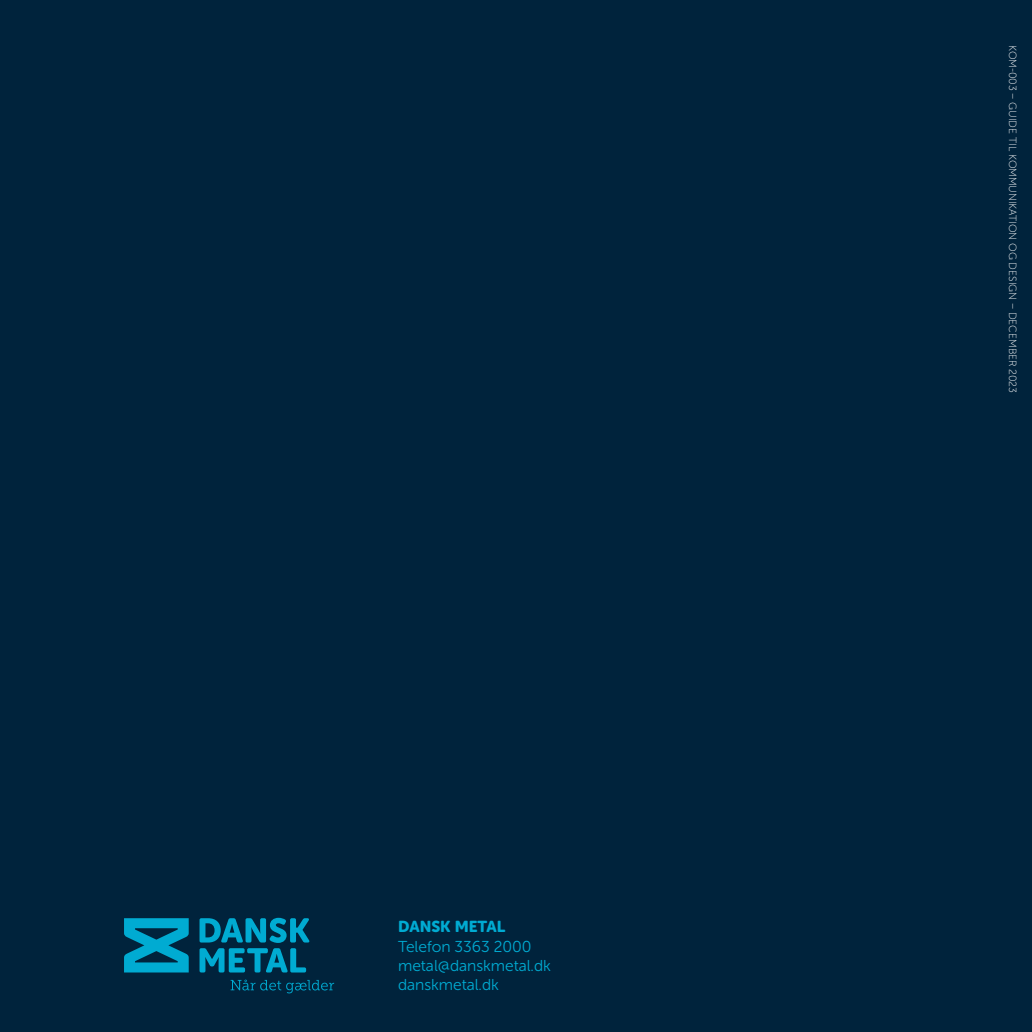
<style>
.page{position:relative;width:1032px;height:1032px;background:#00233c}
.page>*{position:absolute;margin:0;border:0;box-sizing:border-box;transform-origin:0 0}
.t1{font:15.75px/19.2px "Museo Sans Rounded DM 300";color:#00abd2}
.t2{font:15.75px "Museo Sans Rounded DM 900";color:#00abd2}
.t3{font:10.5px "Museo Sans DM 100";letter-spacing:-.005em;color:#fff}
</style>
<div class="page">
<svg style="left:231px;top:979px;width:103px;height:14px"></svg>
<svg style="left:199px;top:918px;width:111px;height:54px"></svg>
<svg style="left:124px;top:918px;width:65px;height:54px"></svg>
<h1 class="t2" style="left:398px;top:918px;width:109px">DANSK METAL</h1>
<h1 class="t1" style="left:398px;top:936px;width:154px">Telefon 3363 2000 metal@danskmetal.dk danskmetal.dk</h1>
<p class="t3" style="left:1018px;top:45px;width:350px;rotate:90deg">KOM-003 – GUIDE TIL KOMMUNIKATION OG DESIGN – DECEMBER 2023</p>
</div>
